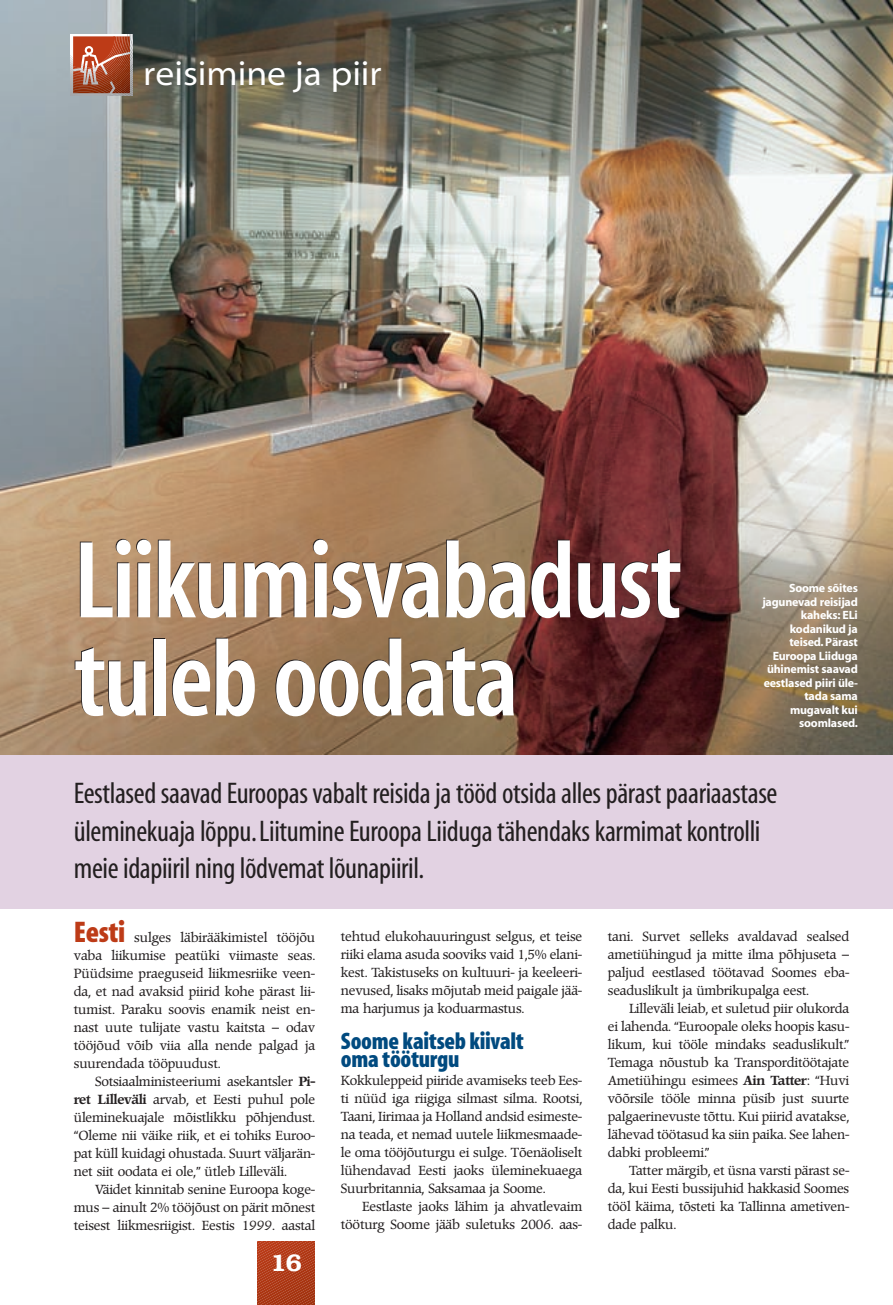
<style>
.page{position:relative;width:893px;height:1305px;background:#fff}
.page>*{position:absolute;margin:0;border:0;box-sizing:border-box;transform-origin:0 0}
.t1{font:111.15px/98.1px "Myriad MM 565 300";letter-spacing:-.02em;color:#fff}
.t2{font:34.5px "Myriad MM 400 700";color:#fff}
.t3{font:30px/37.5px "Myriad MM 400 300";letter-spacing:-.01em;color:#231f20}
.t4{font:30px "Myriad MM 830 300";letter-spacing:-.015em;color:#bd3b17}
.t5{font:24px/18px "Myriad MM 830 300";letter-spacing:-.015em;color:#004a7f}
.t6{font:600 24px "Bookman";color:#fff}
.t7{font:13.05px/18px "Poppl Pontifex BE";letter-spacing:-.02em;color:#231f20;text-align:justify}
.t8{font:12px/13.5px "Myriad MM 700 600";letter-spacing:-.015em;color:#fff;text-align:right}
.s1{font-weight:500}
</style>
<div class="page">
<div style="left:0;top:659px;width:892px;height:250px;background:#e2d2e2"></div>
<img style="left:0;top:1px;width:892px;height:753px">
<svg style="left:71px;top:34px;width:61px;height:61px;background:#b4644b"></svg>
<svg style="left:257px;top:1241px;width:58px;height:64px;background:#b1401e"></svg>
<h2 class="t2" style="left:143px;top:60px;width:240px">reisimine ja piir</h2>
<h1 class="t1" style="left:74px;top:542px;width:609px">Liikumisvabadust tuleb oodata</h1>
<p class="t8" style="left:762px;top:582px;width:97px">Soome sõites jagunevad reisijad kaheks: ELi kodanikud ja teised. Pärast<br>Euroopa Liiduga ühinemist saavad eestlased piiri üle&shy;tada sama mugavalt kui soomlased.</p>
<h3 class="t3" style="left:74px;top:777px;width:705px">Eestlased saavad Euroopas vabalt reisida ja tööd otsida alles pärast paariaastase üleminekuaja lõppu.Liitumine Euroopa Liiduga tähendaks karmimat kontrolli meie idapiiril ning lõdvemat lõunapiiril.</h3>
<h3 class="t4" style="left:74px;top:920px;width:53px">Eesti</h3>
<p class="t7" style="left:74px;top:929px;width:243px;text-indent:60px">sulges läbirääkimistel tööjõu vaba liikumise peatüki viimaste seas.<br>Püüdsime praeguseid liikmesriike veen&shy;da, et nad avaksid piirid kohe pärast lii&shy;tumist. Paraku soovis enamik neist en&shy;nast uute tulijate vastu kaitsta – odav tööjõud võib viia alla nende palgad ja suurendada tööpuudust.</p>
<p class="t7" style="left:74px;top:1073px;width:243px;text-indent:21px">Sotsiaalministeeriumi asekantsler <span class="s1">Pi&shy;ret Lilleväli</span> arvab, et Eesti puhul pole üleminekuajale mõistlikku põhjendust. “Oleme nii väike riik, et ei tohiks Euroo&shy;pat küll kuidagi ohustada. Suurt väljarän&shy;net siit oodata ei ole,” ütleb Lilleväli.</p>
<p class="t7" style="left:74px;top:1181px;width:243px;text-indent:21px">Väidet kinnitab senine Euroopa koge&shy;mus – ainult 2% tööjõust on pärit mõnest teisest liikmesriigist. Eestis 1999. aastal</p>
<h3 class="t6" style="left:270px;top:1253px;width:33px">16</h3>
<p class="t7" style="left:341px;top:929px;width:243px">tehtud elukohauuringust selgus, et teise riiki elama asuda sooviks vaid 1,5% elani&shy;kest. Takistuseks on kultuuri- ja keeleeri&shy;nevused, lisaks mõjutab meid paigale jää&shy;ma harjumus ja koduarmastus.</p>
<h3 class="t5" style="left:341px;top:1035px;width:185px">Soome kaitseb kiivalt oma tööturgu</h3>
<p class="t7" style="left:341px;top:1073px;width:243px">Kokkuleppeid piiride avamiseks teeb Ees&shy;ti nüüd iga riigiga silmast silma. Rootsi, Taani, Iirimaa ja Holland andsid esimeste&shy;na teada, et nemad uutele liikmesmaade&shy;le oma tööjõuturgu ei sulge. Tõenäoliselt lühendavad Eesti jaoks üleminekuaega Suurbritannia, Saksamaa ja Soome.</p>
<p class="t7" style="left:341px;top:1199px;width:243px;text-align:right">Eestlaste jaoks lähim ja ahvatlevaim tööturg Soome jääb suletuks 2006. aas-</p>
<p class="t7" style="left:608px;top:929px;width:243px">tani. Survet selleks avaldavad sealsed ametiühingud ja mitte ilma põhjuseta – paljud eestlased töötavad Soomes eba&shy;seaduslikult ja ümbrikupalga eest.</p>
<p class="t7" style="left:608px;top:1001px;width:243px;text-indent:21px">Lilleväli leiab, et suletud piir olukorda ei lahenda. “Euroopale oleks hoopis kasu&shy;likum, kui tööle mindaks seaduslikult.” Temaga nõustub ka Transporditöötajate Ametiühingu esimees <span class="s1">Ain Tatter</span>: “Huvi võõrsile tööle minna püsib just suurte palgaerinevuste tõttu. Kui piirid avatakse, lähevad töötasud ka siin paika. See lahen&shy;dabki probleemi.”</p>
<p class="t7" style="left:608px;top:1163px;width:243px;text-indent:21px">Tatter märgib, et üsna varsti pärast se&shy;da, kui Eesti bussijuhid hakkasid Soomes tööl käima, tõsteti ka Tallinna ametiven&shy;dade palku.</p>
</div>
